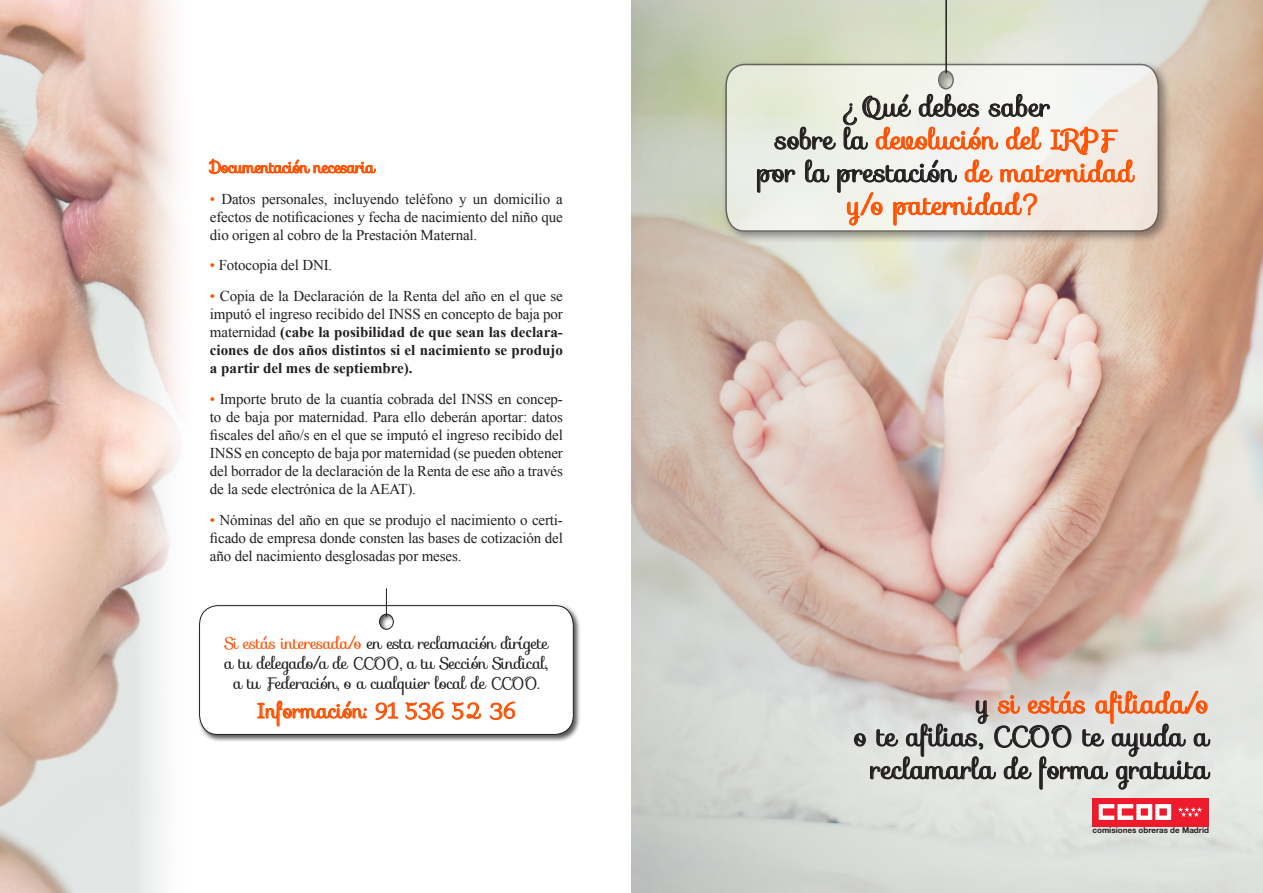
<style>
.page{position:relative;width:1263px;height:893px;background:#fff}
.page>*{position:absolute;margin:0;border:0;box-sizing:border-box;transform-origin:0 0}
.t1{font:27.3px/32.7px "Sofia";color:#ff5000;text-align:center}
.t2{font:27.3px/32.7px "Sofia";color:#231f20;text-align:right}
.t3{font:21px "Sofia";color:#ff5000}
.t4{font:16.5px/19.8px "Sofia";letter-spacing:-.03em;color:#231f20;text-align:center}
.t5{font:16.5px "Sofia";letter-spacing:-.03em;color:#ff5000}
.t6{font:15px/18px "Times New Roman";letter-spacing:-.01em;color:#231f20;text-align:justify}
.t7{font:700 15px/18px "Times New Roman";color:#231f20;text-align:justify}
.t8{font:700 8.1px "Helvetica Neue LT Std";color:#231f20}
.s1{color:#ff5000}
.s2{font-weight:400;color:#ff5000}
.s3{font-weight:400}
.s4{color:#231f20}
</style>
<div class="page">
<img style="left:631px;top:0;width:632px;height:893px">
<div style="left:721px;top:60px;width:451px;height:184px;background:#231f20;opacity:.75"></div>
<svg style="left:725px;top:63px;width:435px;height:169px"></svg>
<svg style="left:757px;top:94px;width:378px;height:132px"></svg>
<hr style="left:945px;top:0;width:2px;height:73px;background:#231f20">
<svg style="left:854px;top:690px;width:356px;height:100px;background:#cac3be"></svg>
<img style="left:0;top:0;width:179px;height:893px">
<div style="left:197px;top:604px;width:384px;height:138px;background:#231f20;opacity:.75"></div>
<svg style="left:199px;top:605px;width:375px;height:130px"></svg>
<svg style="left:257px;top:700px;width:110px;height:27px"></svg>
<svg style="left:375px;top:702px;width:24px;height:18px"></svg>
<svg style="left:405px;top:700px;width:39px;height:21px"></svg>
<svg style="left:452px;top:700px;width:30px;height:20px"></svg>
<svg style="left:490px;top:701px;width:26px;height:20px"></svg>
<div style="left:1092px;top:798px;width:117px;height:28px;background:#ee1b2c"></div>
<svg style="left:1099px;top:804px;width:72px;height:16px"></svg>
<svg style="left:1178px;top:807px;width:24px;height:10px"></svg>
<svg style="left:208px;top:158px;width:168px;height:17px"></svg>
<svg style="left:386px;top:588px;width:1px;height:29px"></svg>
<p class="t5" style="left:210px;top:154px;width:166px">Documentación necesaria</p>
<p class="t6" style="left:210px;top:189px;width:354px"><span class="s1">•</span> Datos personales, incluyendo teléfono y un domicilio a efectos de notificaciones y fecha de nacimiento del niño que dio origen al cobro de la Prestación Maternal.</p>
<p class="t6" style="left:210px;top:256px;width:124px"><span class="s1">•</span> Fotocopia del DNI.</p>
<p class="t7" style="left:210px;top:287px;width:354px"><span class="s2">•</span> <span class="s3">Copia de la Declaración de la Renta del año en el que se imputó el ingreso recibido del INSS en concepto de baja por maternidad</span> (cabe la posibilidad de que sean las declara&shy;ciones de dos años distintos si el nacimiento se produjo a partir del mes de septiembre).</p>
<p class="t6" style="left:210px;top:390px;width:354px"><span class="s1">•</span> Importe bruto de la cuantía cobrada del INSS en concep&shy;to de baja por maternidad. Para ello deberán aportar: datos fiscales del año/s en el que se imputó el ingreso recibido del INSS en concepto de baja por maternidad (se pueden obtener del borrador de la declaración de la Renta de ese año a través de la sede electrónica de la AEAT).</p>
<p class="t6" style="left:210px;top:510px;width:354px"><span class="s1">•</span> Nóminas del año en que se produjo el nacimiento o certi&shy;ficado de empresa donde consten las bases de cotización del año del nacimiento desglosadas por meses.</p>
<p class="t4" style="left:224px;top:633px;width:325px"><span class="s1">Si estás interesada/o</span> en esta reclamación dirígete a tu delegado/a de CCOO, a tu Sección Sindical, a tu Federación, o a cualquier local de CCOO.</p>
<p class="t3" style="left:257px;top:694px;width:261px">Información: 91 536 52 36</p>
<p class="t1" style="left:757px;top:90px;width:377px"><span class="s4">¿Qué debes saber<br>sobre la</span> devolución del IRPF <span class="s4">por la prestación</span> de maternidad y/o paternidad?</p>
<p class="t2" style="left:854px;top:687px;width:356px">y <span class="s1">si estás afiliada/o<br></span>o te afilias, CCOO te ayuda a reclamarla de forma gratuita</p>
<p class="t8" style="left:1092px;top:825px;width:118px">comisiones obreras de Madrid</p>
</div>
